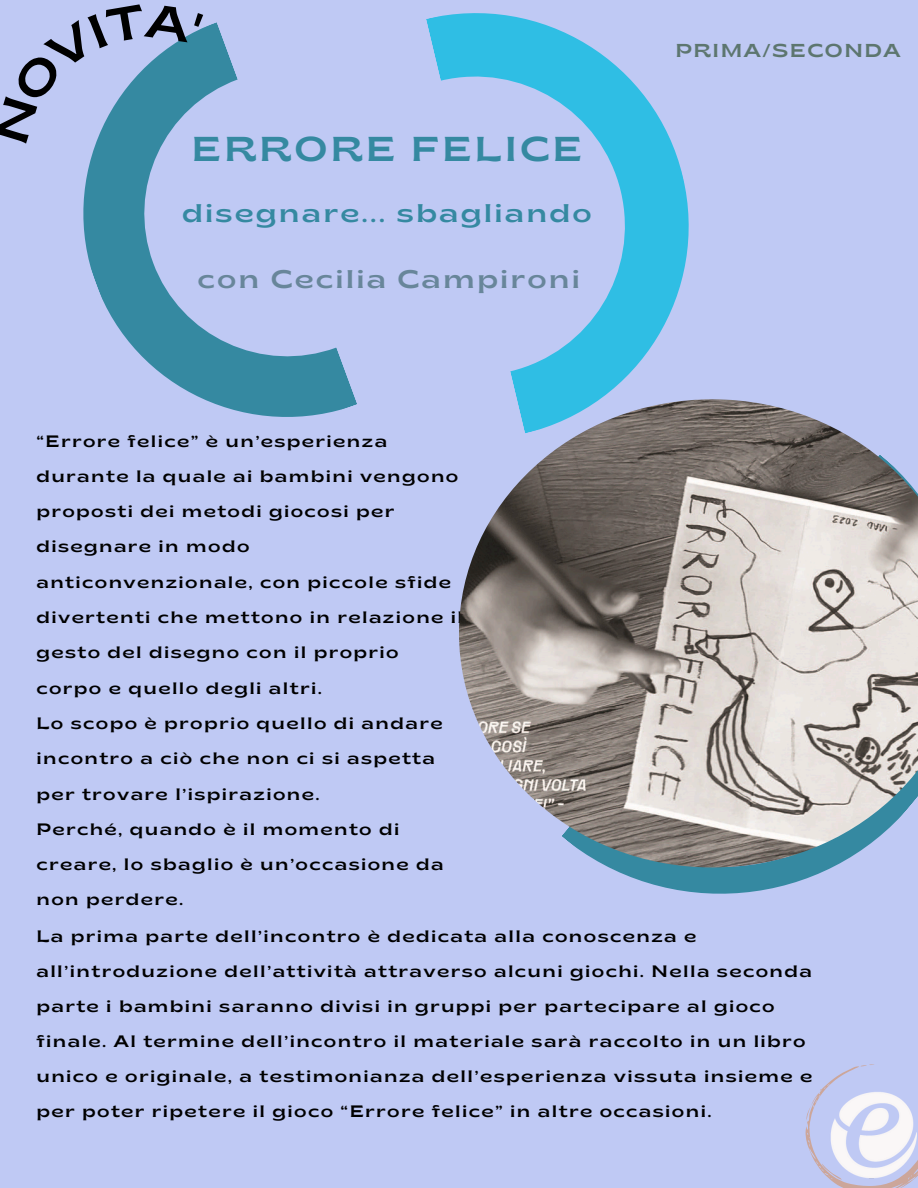
<style>
.page{position:relative;width:918px;height:1188px;background:#bfc9f4}
.page>*{position:absolute;margin:0;border:0;box-sizing:border-box;transform-origin:0 0}
.t1{font:semi-expanded 34.5px "Brice";letter-spacing:.085em;color:#3589a1}
.t2{font:semi-expanded 25.5px "Brice";letter-spacing:.085em;color:#3589a1}
.t3{font:semi-expanded 25.5px "Brice";letter-spacing:.085em;color:#68869a}
.t4{font:semi-expanded 18.75px "Brice";letter-spacing:.085em;color:#5d766f}
.t5{font:semi-expanded 16.5px/35.2px "Brice";letter-spacing:.085em;color:#000}
</style>
<div class="page">
<svg style="left:426px;top:13px;width:263px;height:386px"></svg>
<svg style="left:83px;top:22px;width:274px;height:395px"></svg>
<svg style="left:608px;top:867px;width:225px;height:27px;fill:#3589a1"></svg>
<svg style="left:806px;top:1064px;width:112px;height:124px"></svg>
<img style="left:459px;top:399px;width:459px;height:468px">
<svg style="left:83px;top:22px;width:120px;height:122px"></svg>
<h1 class="t1" style="left:192px;top:135px;width:392px">ERRORE FELICE</h1>
<h3 class="t2" style="left:182px;top:202px;width:411px">disegnare... sbagliando</h3>
<p class="t3" style="left:198px;top:269px;width:384px">con Cecilia Campironi</p>
<p class="t5" style="left:36px;top:425px;width:428px">“Errore felice” è un’esperienza durante la quale ai bambini vengono proposti dei metodi giocosi per disegnare in modo anticonvenzionale, con piccole sfide divertenti che mettono in relazione il gesto del disegno con il proprio corpo e quello degli altri.</p>
<p class="t5" style="left:36px;top:707px;width:408px">Lo scopo è proprio quello di andare incontro a ciò che non ci si aspetta per trovare l’ispirazione.</p>
<h4 class="t5" style="left:36px;top:813px;width:409px">Perché, quando è il momento di creare, lo sbaglio è un’occasione da non perdere.</h4>
<p class="t4" style="left:675px;top:43px;width:227px">PRIMA/SECONDA</p>
<p class="t5" style="left:36px;top:921px;width:777px">La prima parte dell’incontro è dedicata alla conoscenza e all’introduzione dell’attività attraverso alcuni giochi. Nella seconda parte i bambini saranno divisi in gruppi per partecipare al gioco finale. Al termine dell’incontro il materiale sarà raccolto in un libro unico e originale, a testimonianza dell’esperienza vissuta insieme e per poter ripetere il gioco “Errore felice” in altre occasioni.</p>
</div>
